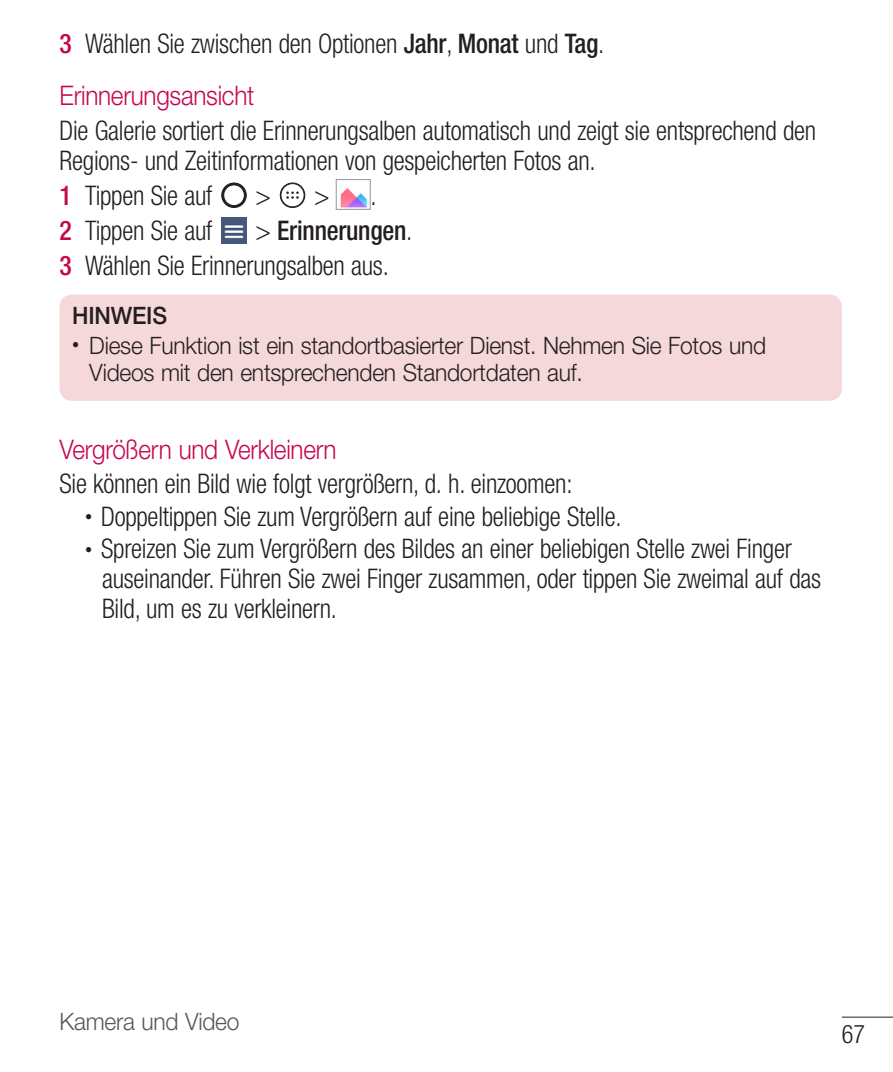
<style>
.page{position:relative;width:893px;height:1072px;background:#fff}
.page>*{position:absolute;margin:0;border:0;box-sizing:border-box;transform-origin:0 0}
.main_DOT{font:300 condensed 27px/30px "Helvetica Neue LT Pro";letter-spacing:-.01em;color:#231f20;scale:.95 1}
.main{font:300 condensed 27px/30px "Helvetica Neue LT Pro";letter-spacing:-.01em;color:#231f20;scale:.95 1}
.main_Num{font:300 condensed 27px "Helvetica Neue LT Pro";letter-spacing:-.01em;color:#231f20;scale:.95 1}
.Head_03{font:300 27px "Helvetica Neue LT Pro";letter-spacing:-.01em;color:#c50750;scale:.9 1}
.main_Num_1{font:300 condensed 27px "Helvetica Neue LT Pro";letter-spacing:-.01em;color:#231f20;scale:.95 1}
.main_Num-2{font:500 condensed 27px "Helvetica Neue LT Pro";letter-spacing:-.01em;color:#231f20;scale:.95 1}
.t1{font:300 condensed 25.5px "Helvetica Neue LT Pro";color:#231f20;scale:.95 1}
.t2{font:300 24px/27px "Helvetica Neue LT Pro";letter-spacing:-.01em;color:#231f20;scale:.95 1}
.t3{font:300 24px "Helvetica Neue LT Pro";letter-spacing:-.01em;color:#57585a;scale:.95 1}
.t4{font:500 24px "Helvetica Neue LT Pro";letter-spacing:-.01em;color:#231f20;scale:.95 1}
.s1{font-weight:500;color:#c50750}
.s2{font-weight:500}
.s3{font-weight:300}
.s4{font-weight:400;font-stretch:condensed;font-size:15px}
.s5{font-size:15px}
</style>
<div class="page">
<hr style="left:842px;top:1016px;width:51px;height:1px;background:#231f20">
<svg style="left:222px;top:183px;width:24px;height:24px"></svg>
<svg style="left:280px;top:182px;width:25px;height:26px"></svg>
<div style="left:281px;top:184px;width:23px;height:23px;background:#fff;border-radius:50%"></div>
<div style="left:281px;top:183px;width:23px;height:24px;border:1px solid #231f20;border-radius:50%"></div>
<svg style="left:286px;top:191px;width:13px;height:8px"></svg>
<img style="left:340px;top:188px;width:27px;height:20px">
<div style="left:336px;top:179px;width:35px;height:31px;border:1px solid #939598"></div>
<img style="left:221px;top:217px;width:26px;height:26px">
<div style="left:60px;top:294px;width:782px;height:107px;background:#f5d8da;border-radius:13px"></div>
<p class="main_Num" style="left:60px;top:28px;width:575px"><span class="s1">3</span> Wählen Sie zwischen den Optionen <span class="s2">Jahr</span>, <span class="s2">Monat</span> und <span class="s2">Tag</span>.</p>
<p class="Head_03" style="left:60px;top:79px;width:218px">Erinnerungsansicht</p>
<p class="main" style="left:60px;top:115px;width:798px">Die Galerie sortiert die Erinnerungsalben automatisch und zeigt sie entsprechend den<br>Regions- und Zeitinformationen von gespeicherten Fotos an.</p>
<p class="main_Num_1" style="left:60px;top:180px;width:162px"><span class="s1">1</span> Tippen Sie auf</p>
<p class="main_Num_1" style="left:256px;top:180px;width:79px">&gt; &gt;</p>
<p class="main_Num_1" style="left:370px;top:180px;width:8px">.</p>
<p class="main_Num" style="left:60px;top:215px;width:162px"><span class="s1">2</span> Tippen Sie auf</p>
<p class="main_Num-2" style="left:256px;top:214px;width:166px"><span class="s3">&gt;</span> Erinnerungen<span class="s3">.</span></p>
<p class="main_Num" style="left:60px;top:250px;width:348px"><span class="s1">3</span> Wählen Sie Erinnerungsalben aus.</p>
<p class="t4" style="left:72px;top:301px;width:101px">HINWEIS</p>
<p class="t2" style="left:89px;top:331px;width:714px;text-indent:-17px"><span class="s4">•</span> Diese Funktion ist ein standortbasierter Dienst. Nehmen Sie Fotos und<br>Videos mit den entsprechenden Standortdaten auf.</p>
<p class="Head_03" style="left:60px;top:432px;width:309px">Vergrößern und Verkleinern</p>
<p class="main" style="left:60px;top:468px;width:542px">Sie können ein Bild wie folgt vergrößern, d. h. einzoomen:</p>
<p class="main_DOT" style="left:85px;top:501px;width:566px"><span class="s5">•</span> Doppeltippen Sie zum Vergrößern auf eine beliebige Stelle.</p>
<p class="main_DOT" style="left:102px;top:533px;width:758px;text-indent:-17px"><span class="s5">•</span> Spreizen Sie zum Vergrößern des Bildes an einer beliebigen Stelle zwei Finger auseinander. Führen Sie zwei Finger zusammen, oder tippen Sie zweimal auf das<br>Bild, um es zu verkleinern.</p>
<p class="t3" style="left:60px;top:1006px;width:191px">Kamera und Video</p>
<p class="t1" style="left:842px;top:1019px;width:26px">67</p>
</div>
